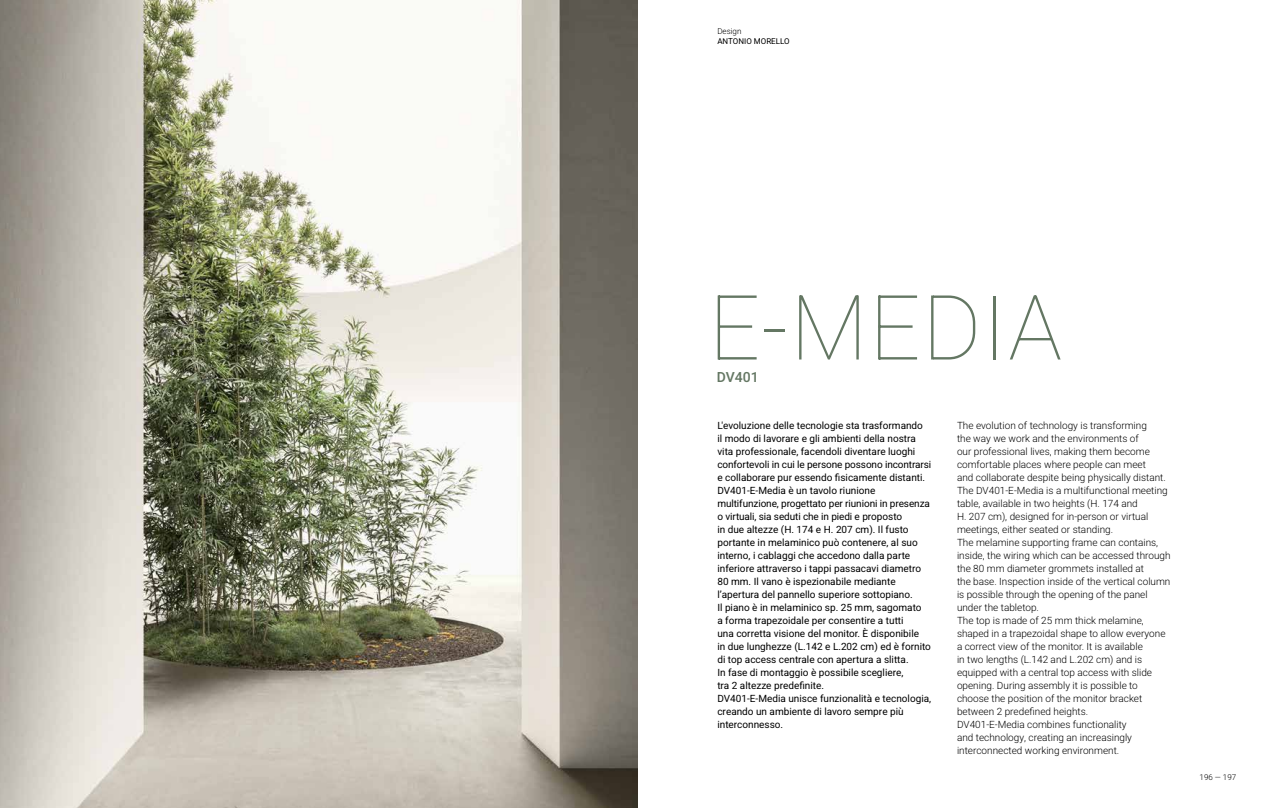
<style>
.page{position:relative;width:1276px;height:808px;background:#fff}
.page>*{position:absolute;margin:0;border:0;box-sizing:border-box;transform-origin:0 0}
.t1{font:100 90px "Heebo";letter-spacing:.02em;color:#647763}
.t2{font:500 14px "Heebo";color:#647763}
.t3{font:300 10px/13px "Heebo";color:#000}
.t4{font:10px/13px "Heebo";color:#000}
.t5{font:8px "Heebo";color:#000}
.t6{font:300 8px "Heebo";color:#000}
</style>
<div class="page">
<img style="left:0;top:0;width:638px;height:808px">
<p class="t6" style="left:717px;top:26px;width:26px">Design</p>
<p class="t5" style="left:717px;top:35px;width:74px">ANTONIO MORELLO</p>
<h1 class="t1" style="left:709px;top:265px;width:355px">E-MEDIA</h1>
<h2 class="t2" style="left:716px;top:367px;width:44px">DV401</h2>
<p class="t4" style="left:717px;top:418px;width:215px">L'evoluzione delle tecnologie sta trasformando<br>il modo di lavorare e gli ambienti della nostra vita professionale, facendoli diventare luoghi confortevoli in cui le persone possono incontrarsi e collaborare pur essendo fisicamente distanti.<br>DV401-E-Media è un tavolo riunione multifunzione, progettato per riunioni in presenza o virtuali, sia seduti che in piedi e proposto<br>in due altezze (H. 174 e H. 207 cm). Il fusto portante in melaminico può contenere, al suo interno, i cablaggi che accedono dalla parte inferiore attraverso i tappi passacavi diametro 80 mm. Il vano è ispezionabile mediante l’apertura del pannello superiore sottopiano.<br>Il piano è in melaminico sp. 25 mm, sagomato<br>a forma trapezoidale per consentire a tutti<br>una corretta visione del monitor. È disponibile<br>in due lunghezze (L.142 e L.202 cm) ed è fornito di top access centrale con apertura a slitta.<br>In fase di montaggio è possibile scegliere,<br>tra 2 altezze predefinite.<br>DV401-E-Media unisce funzionalità e tecnologia, creando un ambiente di lavoro sempre più interconnesso.</p>
<p class="t3" style="left:957px;top:418px;width:215px">The evolution of technology is transforming<br>the way we work and the environments of<br>our professional lives, making them become comfortable places where people can meet<br>and collaborate despite being physically distant.<br>The DV401-E-Media is a multifunctional meeting table, available in two heights (H. 174 and<br>H. 207 cm), designed for in-person or virtual meetings, either seated or standing.<br>The melamine supporting frame can contains, inside, the wiring which can be accessed through the 80 mm diameter grommets installed at<br>the base. Inspection inside of the vertical column is possible through the opening of the panel under the tabletop.<br>The top is made of 25 mm thick melamine, shaped in a trapezoidal shape to allow everyone a correct view of the monitor. It is available<br>in two lengths (L.142 and L.202 cm) and is equipped with a central top access with slide opening. During assembly it is possible to choose the position of the monitor bracket between 2 predefined heights.<br>DV401-E-Media combines functionality<br>and technology, creating an increasingly interconnected working environment.</p>
<p class="t6" style="left:1199px;top:771px;width:38px">196 — 197</p>
</div>
